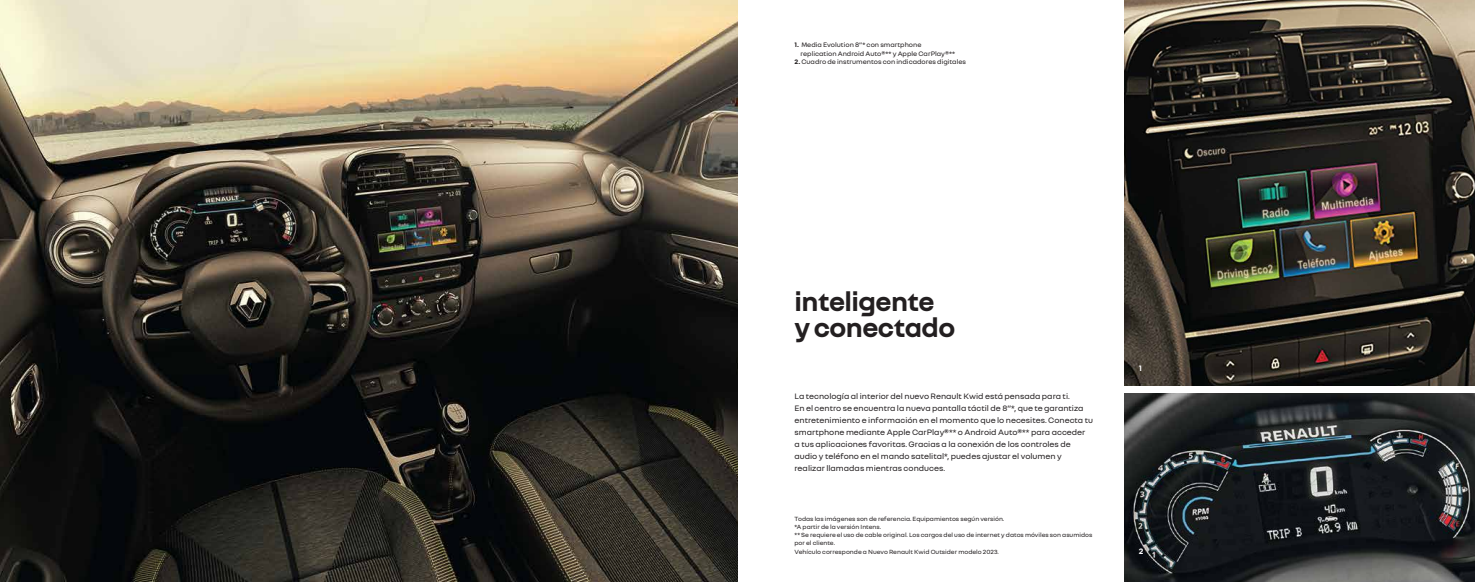
<style>
.page{position:relative;width:1475px;height:582px;background:#fff}
.page>*{position:absolute;margin:0;border:0;box-sizing:border-box;transform-origin:0 0}
.t1{font:700 28px/25.6px "Nouvel R";letter-spacing:-.02em;color:#231f20}
.t2{font:8.5px/12px "Nouvel R";color:#231f20}
.t3{font:700 8.5px "Nouvel R";color:#fff}
.t4{font:7px/8.4px "Nouvel R";color:#231f20}
.t5{font:6.5px/8px "Nouvel R";color:#231f20}
.s1{font-weight:700}
</style>
<div class="page">
<img style="left:0;top:0;width:737px;height:581px">
<img style="left:1124px;top:0;width:350px;height:385px">
<img style="left:1124px;top:393px;width:350px;height:188px">
<p class="t4" style="left:800px;top:40px;width:156px;text-indent:-6px"><span class="s1">1.</span> Media Evolution 8”* con smartphone replication Android Auto®** y Apple CarPlay®**</p>
<p class="t4" style="left:794px;top:57px;width:173px"><span class="s1">2.</span> Cuadro de instrumentos con indicadores digitales</p>
<h1 class="t1" style="left:794px;top:287px;width:162px">inteligente y conectado</h1>
<p class="t2" style="left:794px;top:389px;width:300px">La tecnología al interior del nuevo Renault Kwid está pensada para ti.<br>En el centro se encuentra la nueva pantalla táctil de 8”*, que te garantiza entretenimiento e información en el momento que lo necesites. Conecta tu smartphone mediante Apple CarPlay®** o Android Auto®** para acceder<br>a tus aplicaciones favoritas. Gracias a la conexión de los controles de audio y teléfono en el mando satelital*, puedes ajustar el volumen y realizar llamadas mientras conduces.</p>
<p class="t5" style="left:794px;top:514px;width:299px">Todas las imágenes son de referencia. Equipamientos según versión.<br>*A partir de la versión Intens.<br>** Se requiere el uso de cable original. Los cargos del uso de internet y datos móviles son asumidos por el cliente.<br>Vehículo corresponde a Nuevo Renault Kwid Outsider modelo 2023.</p>
<p class="t3" style="left:1138px;top:362px;width:5px">1</p>
<p class="t3" style="left:1138px;top:544px;width:6px">2</p>
</div>
